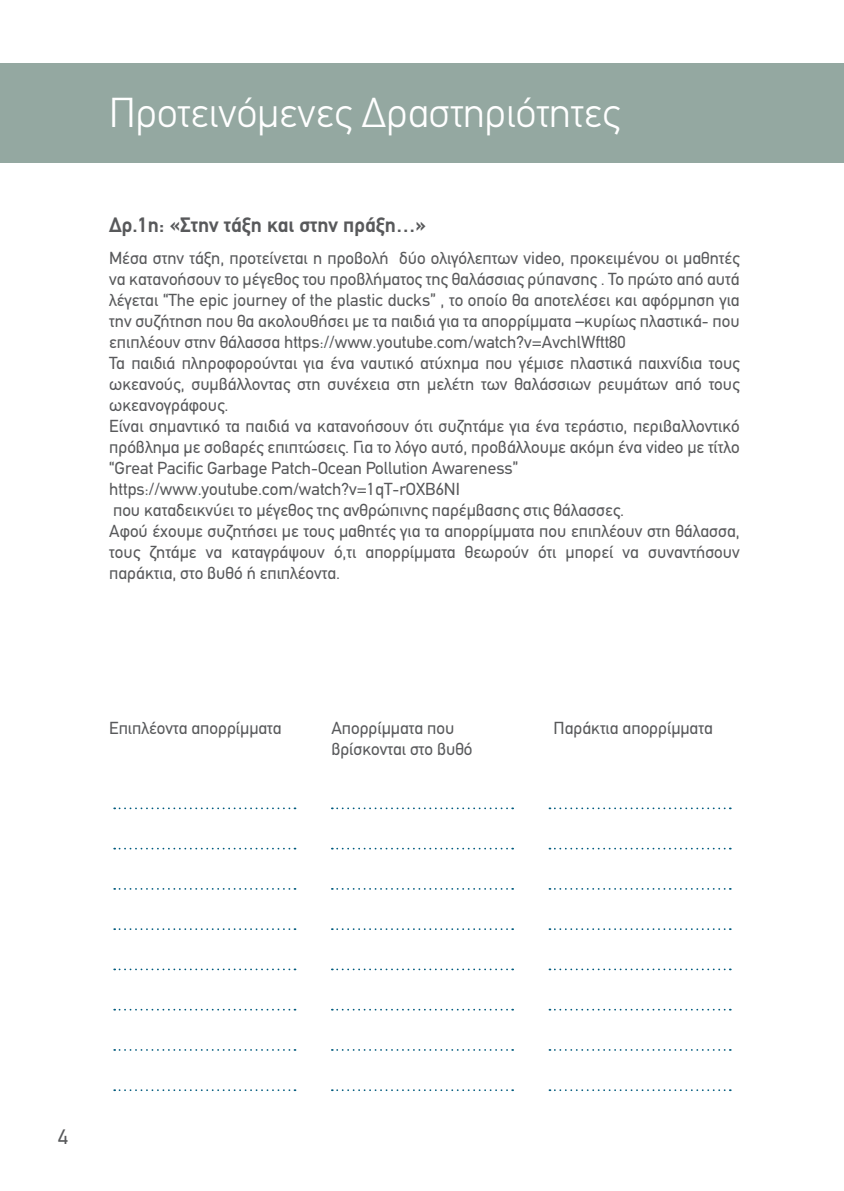
<style>
.page{position:relative;width:844px;height:1191px;background:#fff}
.page>*{position:absolute;margin:0;border:0;box-sizing:border-box;transform-origin:0 0}
.t1{font:300 42px "PF Din Text";color:#fff}
.t2{font:700 21px "PF Din Text";color:#58595b}
.t3{font:21px "PF Din Text";color:#58595b}
.t4{font:17.5px/21px "PF Din Text";color:#58595b}
</style>
<div class="page">
<div style="left:0;top:63px;width:843px;height:99px;background:#94a8a1"></div>
<svg style="left:114px;top:807px;width:181px;height:2px"></svg>
<svg style="left:332px;top:807px;width:181px;height:2px"></svg>
<svg style="left:549px;top:807px;width:181px;height:2px"></svg>
<svg style="left:114px;top:847px;width:181px;height:2px"></svg>
<svg style="left:332px;top:847px;width:181px;height:2px"></svg>
<svg style="left:549px;top:847px;width:181px;height:2px"></svg>
<svg style="left:114px;top:888px;width:181px;height:1px"></svg>
<svg style="left:332px;top:888px;width:181px;height:1px"></svg>
<svg style="left:549px;top:888px;width:181px;height:1px"></svg>
<svg style="left:114px;top:928px;width:181px;height:2px"></svg>
<svg style="left:332px;top:928px;width:181px;height:2px"></svg>
<svg style="left:549px;top:928px;width:181px;height:2px"></svg>
<svg style="left:114px;top:968px;width:181px;height:2px"></svg>
<svg style="left:332px;top:968px;width:181px;height:2px"></svg>
<svg style="left:549px;top:968px;width:181px;height:2px"></svg>
<svg style="left:114px;top:1008px;width:181px;height:2px"></svg>
<svg style="left:332px;top:1008px;width:181px;height:2px"></svg>
<svg style="left:549px;top:1008px;width:181px;height:2px"></svg>
<svg style="left:114px;top:1049px;width:181px;height:1px"></svg>
<svg style="left:332px;top:1049px;width:181px;height:1px"></svg>
<svg style="left:549px;top:1049px;width:181px;height:1px"></svg>
<svg style="left:114px;top:1089px;width:181px;height:2px"></svg>
<svg style="left:332px;top:1089px;width:181px;height:2px"></svg>
<svg style="left:549px;top:1089px;width:181px;height:2px"></svg>
<h1 class="t1" style="left:109px;top:88px;width:512px">Προτεινόμενες Δραστηριότητες</h1>
<p class="t2" style="left:109px;top:213px;width:318px">Δρ.1η: «Στην τάξη και στην πράξη…»</p>
<p class="t4" style="left:109px;top:247px;width:632px">Μέσα στην τάξη, προτείνεται η προβολή δύο ολιγόλεπτων video, προκειμένου οι μαθητές να κατανοήσουν το μέγεθος του προβλήματος της θαλάσσιας ρύπανσης . Το πρώτο από αυτά λέγεται “The epic journey of the plastic ducks” , το οποίο θα αποτελέσει και αφόρμηση για την συζήτηση που θα ακολουθήσει με τα παιδιά για τα απορρίμματα –κυρίως πλαστικά- που επιπλέουν στην θάλασσα https://www.youtube.com/watch?v=AvchlWftt80<br>Τα παιδιά πληροφορούνται για ένα ναυτικό ατύχημα που γέμισε πλαστικά παιχνίδια τους ωκεανούς, συμβάλλοντας στη συνέχεια στη μελέτη των θαλάσσιων ρευμάτων από τους ωκεανογράφους.<br>Είναι σημαντικό τα παιδιά να κατανοήσουν ότι συζητάμε για ένα τεράστιο, περιβαλλοντικό πρόβλημα με σοβαρές επιπτώσεις. Για το λόγο αυτό, προβάλλουμε ακόμη ένα video με τίτλο “Great Pacific Garbage Patch-Ocean Pollution Awareness” https://www.youtube.com/watch?v=1qT-rOXB6NI<br>που καταδεικνύει το μέγεθος της ανθρώπινης παρέμβασης στις θάλασσες.<br>Αφού έχουμε συζητήσει με τους μαθητές για τα απορρίμματα που επιπλέουν στη θάλασσα, τους ζητάμε να καταγράψουν ό,τι απορρίμματα θεωρούν ότι μπορεί να συναντήσουν παράκτια, στο βυθό ή επιπλέοντα.</p>
<p class="t4" style="left:109px;top:717px;width:174px">Επιπλέοντα απορρίμματα</p>
<p class="t4" style="left:331px;top:717px;width:143px">Απορρίμματα που βρίσκονται στο βυθό</p>
<p class="t4" style="left:553px;top:717px;width:161px">Παράκτια απορρίμματα</p>
<p class="t3" style="left:58px;top:1124px;width:11px">4</p>
</div>
